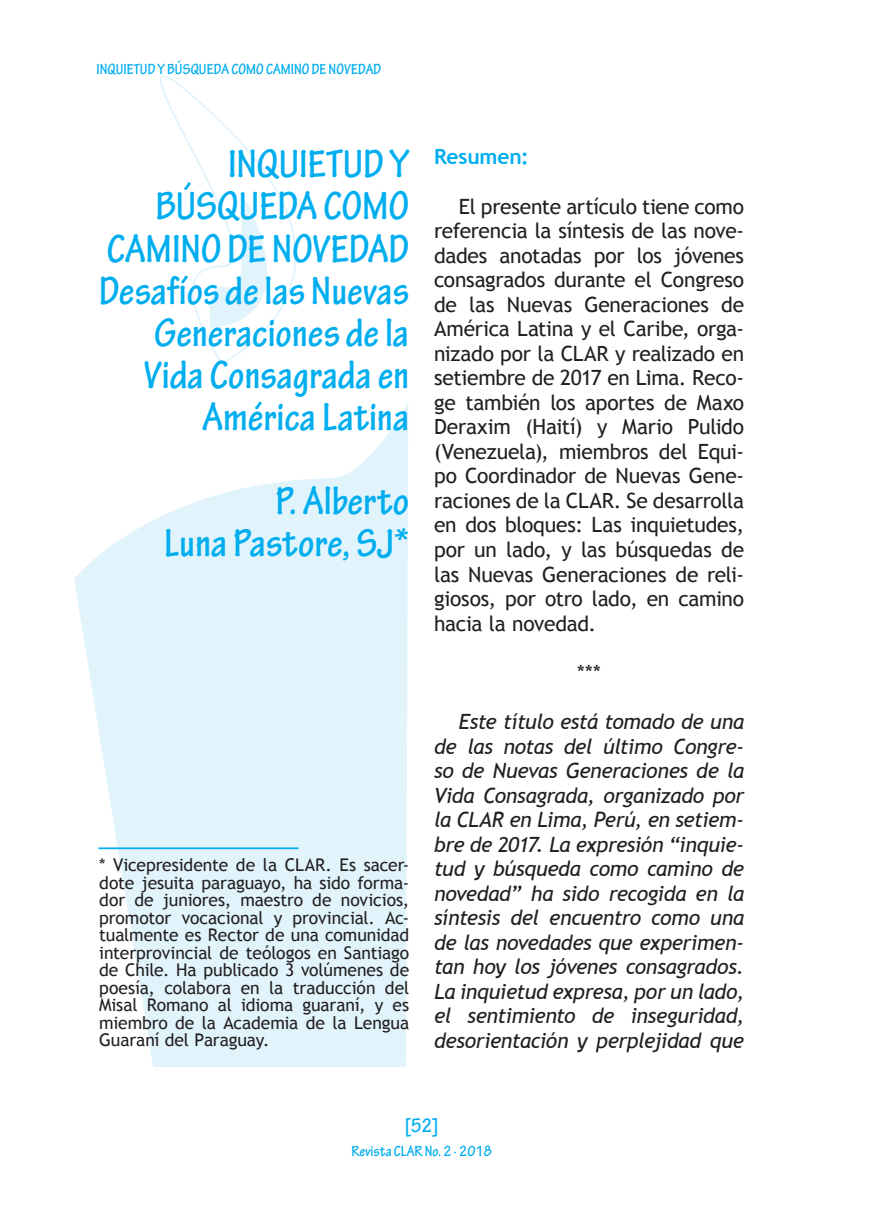
<style>
.page{position:relative;width:893px;height:1216px;background:#fff}
.page>*{position:absolute;margin:0;border:0;box-sizing:border-box;transform-origin:0 0}
.t1{font:700 condensed 42px/42px "Tekton Pro";letter-spacing:-.005em;color:#00aeef;text-align:right}
.t2{font:21px/24.5px "Trebuchet MS";letter-spacing:-.015em;color:#231f20;text-align:justify}
.t3{font:italic 21px/24.5px "Trebuchet MS";letter-spacing:-.015em;color:#231f20;text-align:justify}
.t4{font:700 21px "Trebuchet MS";letter-spacing:-.01em;color:#00aeef}
.t5{font:700 condensed 21px "Tekton Pro";color:#00aeef}
.t6{font:17.5px/17.5px "Trebuchet MS";letter-spacing:-.005em;color:#231f20;text-align:justify}
.t7{font:700 condensed 15.75px "Tekton Pro";color:#00aeef}
</style>
<div class="page">
<svg style="left:74px;top:403px;width:334px;height:664px;fill:#e1f4fc"></svg>
<svg style="left:160px;top:75px;width:137px;height:289px"></svg>
<svg style="left:204px;top:133px;width:89px;height:195px"></svg>
<hr style="left:99px;top:847px;width:199px;height:2px;background:#00aeef">
<p class="t7" style="left:97px;top:60px;width:286px">INQUIETUD Y BÚSQUEDA COMO CAMINO DE NOVEDAD</p>
<h1 class="t1" style="left:99px;top:144px;width:311px">INQUIETUD Y<br>BÚSQUEDA COMO<br>CAMINO DE NOVEDAD<br>Desafíos de las Nuevas<br>Generaciones de la<br>Vida Consagrada en<br>América Latina</h1>
<h1 class="t1" style="left:164px;top:480px;width:246px">P. Alberto<br>Luna Pastore, SJ*</h1>
<p class="t6" style="left:99px;top:856px;width:312px">* Vicepresidente de la CLAR. Es sacer&shy;dote jesuita paraguayo, ha sido forma&shy;dor de juniores, maestro de novicios, promotor vocacional y provincial. Ac&shy;tualmente es Rector de una comunidad interprovincial de teólogos en Santiago de Chile. Ha publicado 3 volúmenes de poesía, colabora en la traducción del Misal Romano al idioma guaraní, y es miembro de la Academia de la Lengua Guaraní del Paraguay.</p>
<p class="t4" style="left:434px;top:144px;width:96px">Resumen:</p>
<p class="t2" style="left:434px;top:194px;width:312px;text-indent:25px">El presente artículo tiene como referencia la síntesis de las nove&shy;dades anotadas por los jóvenes consagrados durante el Congreso de las Nuevas Generaciones de América Latina y el Caribe, orga&shy;nizado por la CLAR y realizado en setiembre de 2017 en Lima. Reco&shy;ge también los aportes de Maxo Deraxim (Haití) y Mario Pulido (Venezuela), miembros del Equi&shy;po Coordinador de Nuevas Gene&shy;raciones de la CLAR. Se desarrolla en dos bloques: Las inquietudes, por un lado, y las búsquedas de las Nuevas Generaciones de reli&shy;giosos, por otro lado, en camino hacia la novedad.</p>
<p class="t2" style="left:577px;top:660px;width:25px">***</p>
<p class="t3" style="left:434px;top:709px;width:312px;text-indent:25px">Este título está tomado de una de las notas del último Congre&shy;so de Nuevas Generaciones de la Vida Consagrada, organizado por la CLAR en Lima, Perú, en setiem&shy;bre de 2017. La expresión “inquie&shy;tud y búsqueda como camino de novedad” ha sido recogida en la síntesis del encuentro como una de las novedades que experimen&shy;tan hoy los jóvenes consagrados.<br>La inquietud expresa, por un lado, el sentimiento de inseguridad, desorientación y perplejidad que</p>
<p class="t5" style="left:405px;top:1112px;width:35px">[52]</p>
<p class="t7" style="left:351px;top:1141px;width:142px">Revista CLAR No. 2 · 2018</p>
</div>
